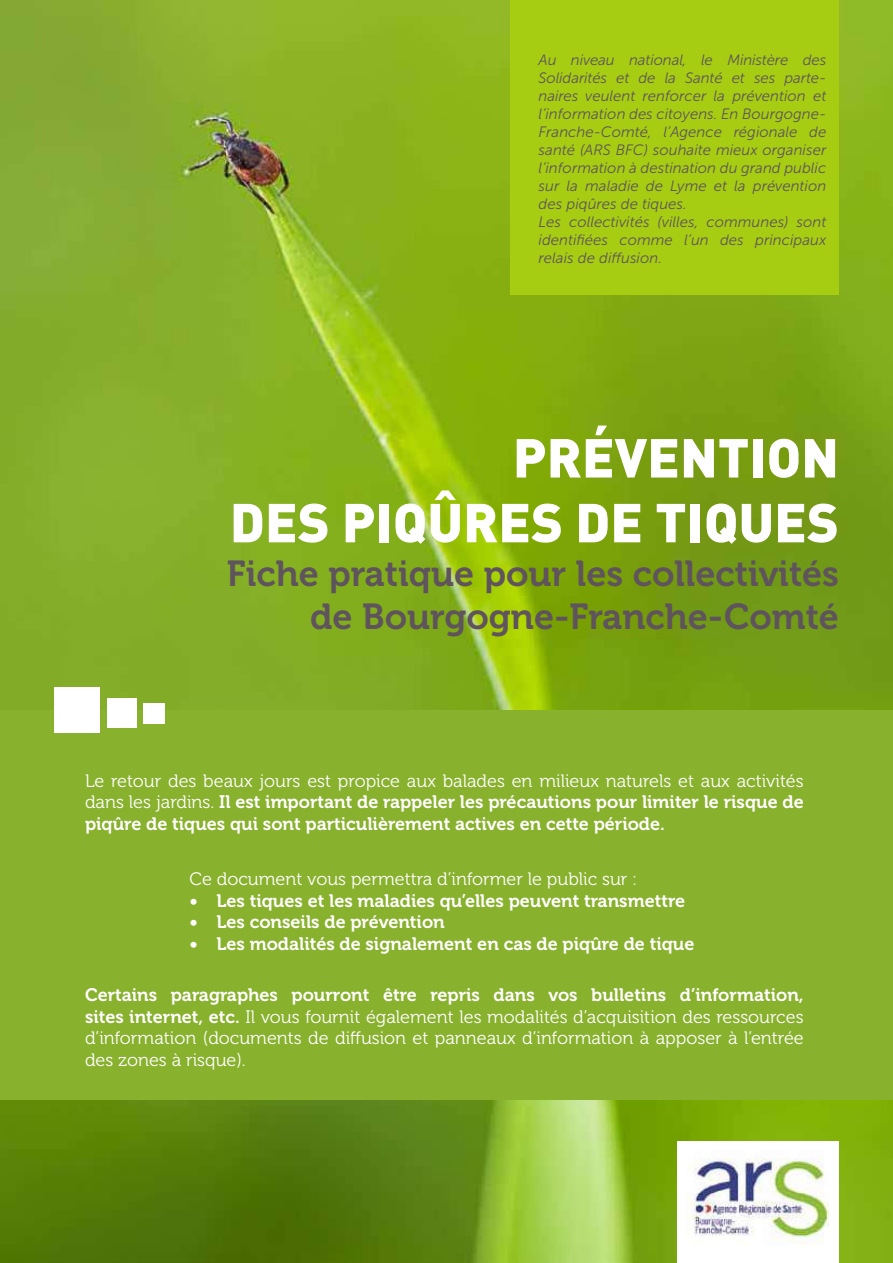
<style>
.page{position:relative;width:893px;height:1263px;background:#fff}
.page>*{position:absolute;margin:0;border:0;box-sizing:border-box;transform-origin:0 0}
.t1{font:900 54px/64.8px "DIN";color:#fff;text-align:right}
.t2{font:36px/43.2px "Museo 700";color:#5f535d;text-align:right}
.t3{font:18px/21.6px "Museo 700";color:#fff}
.t4{font:18px/21.6px "Museo 300";color:#fff;text-align:justify}
.t5{font:italic 15px/18px "Museo Sans 300";color:#5f535d}
.s1{font-family:"Museo 300"}
.s2{font-family:"Museo 700"}
</style>
<div class="page">
<img style="left:0;top:0;width:893px;height:1263px">
<div style="left:0;top:710px;width:893px;height:389px;background:#88b12d"></div>
<div style="left:510px;top:0;width:329px;height:294px;background:#a6cd12"></div>
<div style="left:678px;top:1141px;width:161px;height:122px;background:#fff"></div>
<img style="left:686px;top:1158px;width:143px;height:86px">
<div style="left:54px;top:687px;width:46px;height:46px;background:#fff"></div>
<div style="left:107px;top:698px;width:30px;height:29px;background:#fff"></div>
<div style="left:144px;top:702px;width:21px;height:21px;background:#fff"></div>
<p class="t5" style="left:539px;top:51px;width:289px">Au niveau national, le Ministère des Solidarités et de la Santé et ses parte&shy;naires veulent renforcer la prévention et l’information des citoyens. En Bourgogne-Franche-Comté, l’Agence régionale de santé (ARS BFC) souhaite mieux organiser l’information à destination du grand public sur la maladie de Lyme et la prévention des piqûres de tiques.<br>Les collectivités (villes, communes) sont identifiées comme l’un des principaux relais de diffusion.</p>
<h1 class="t1" style="left:230px;top:423px;width:611px">PRÉVENTION<br>DES PIQÛRES DE TIQUES</h1>
<h2 class="t2" style="left:227px;top:552px;width:614px">Fiche pratique pour les collectivités de Bourgogne-Franche-Comté</h2>
<p class="t4" style="left:85px;top:770px;width:720px">Le retour des beaux jours est propice aux balades en milieux naturels et aux activités</p>
<p class="t3" style="left:85px;top:791px;width:720px"><span class="s1">dans les jardins.</span> Il est important de rappeler les précautions pour limiter le risque de piqûre de tiques qui sont particulièrement actives en cette période.</p>
<p class="t4" style="left:190px;top:869px;width:449px">Ce document vous permettra d’informer le public sur :</p>
<p class="t3" style="left:190px;top:890px;width:497px">• Les tiques et les maladies qu’elles peuvent transmettre</p>
<p class="t3" style="left:190px;top:912px;width:257px">• Les conseils de prévention</p>
<p class="t3" style="left:190px;top:933px;width:506px">• Les modalités de signalement en cas de piqûre de tique</p>
<p class="t3" style="left:85px;top:984px;width:720px">Certains paragraphes pourront être repris dans vos bulletins d’information,</p>
<p class="t4" style="left:85px;top:1006px;width:720px"><span class="s2">sites internet, etc.</span> Il vous fournit également les modalités d’acquisition des ressources d’information (documents de diffusion et panneaux d’information à apposer à l’entrée des zones à risque).</p>
</div>
